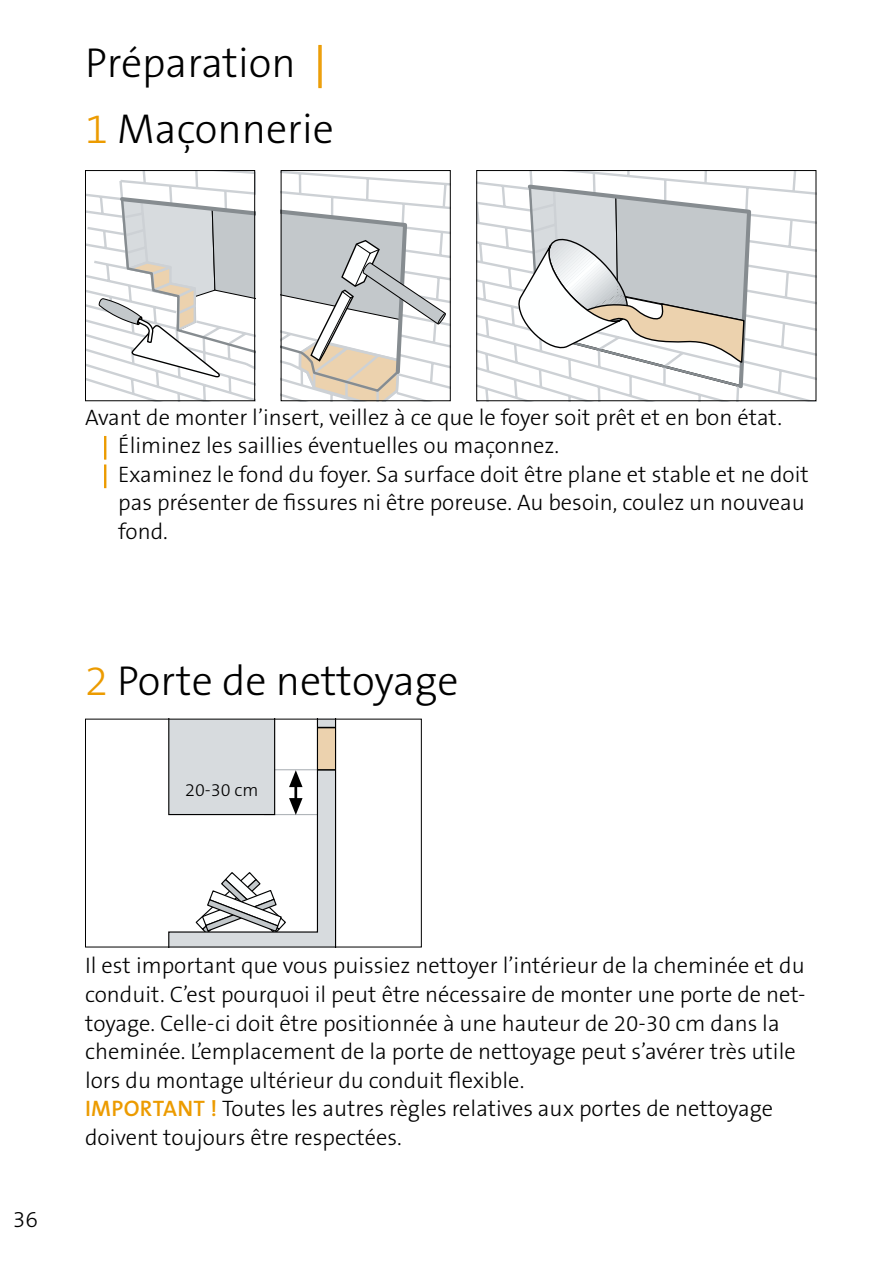
<style>
.page{position:relative;width:893px;height:1263px;background:#fff}
.page>*{position:absolute;margin:0;border:0;box-sizing:border-box;transform-origin:0 0}
.t1{font:300 42px/66px "The Sans B3";color:#000}
.t2{font:300 22.8px "The Sans B3";color:#000}
.t3{font:300 22.5px/28.5px "The Sans B3";color:#000}
.t4{font:300 18px "The Sans B3";color:#000}
.s1{color:#ec9b00}
.s2{font-family:"The Sans B6";font-weight:600;color:#ec9b00}
</style>
<div class="page">
<div style="left:104px;top:436px;width:2px;height:24px;border:1px solid #ec9b00"></div>
<div style="left:104px;top:464px;width:2px;height:24px;border:1px solid #ec9b00"></div>
<svg style="left:478px;top:172px;width:336px;height:227px"></svg>
<svg style="left:525px;top:182px;width:228px;height:208px"></svg>
<svg style="left:515px;top:186px;width:235px;height:203px"></svg>
<div style="left:476px;top:170px;width:340px;height:231px;border:1px solid #000"></div>
<svg style="left:168px;top:721px;width:169px;height:224px"></svg>
<div style="left:85px;top:719px;width:337px;height:228px;border:1px solid #000"></div>
<svg style="left:87px;top:172px;width:166px;height:227px"></svg>
<div style="left:85px;top:170px;width:170px;height:231px;border:1px solid #000"></div>
<svg style="left:283px;top:172px;width:166px;height:227px"></svg>
<div style="left:281px;top:170px;width:170px;height:231px;border:1px solid #000"></div>
<h1 class="t1" style="left:85px;top:32px;width:250px">Préparation <span class="s1">|<br>1</span> Maçonnerie</h1>
<p class="t3" style="left:85px;top:404px;width:698px">Avant de monter l’insert, veillez à ce que le foyer soit prêt et en bon état.</p>
<p class="t3" style="left:102px;top:432px;width:459px"><span class="s1">|</span> Éliminez les saillies éventuelles ou maçonnez.</p>
<p class="t3" style="left:102px;top:461px;width:708px"><span class="s1">|</span> Examinez le fond du foyer. Sa surface doit être plane et stable et ne doit</p>
<p class="t3" style="left:118px;top:489px;width:688px">pas présenter de fissures ni être poreuse. Au besoin, coulez un nouveau</p>
<p class="t3" style="left:118px;top:518px;width:51px">fond.</p>
<h1 class="t1" style="left:85px;top:649px;width:375px"><span class="s1">2</span> Porte de nettoyage</h1>
<p class="t4" style="left:185px;top:781px;width:75px">20-30 cm</p>
<p class="t2" style="left:13px;top:1207px;width:27px">36</p>
<p class="t3" style="left:85px;top:952px;width:722px">Il est important que vous puissiez nettoyer l’intérieur de la cheminée et du conduit. C’est pourquoi il peut être nécessaire de monter une porte de net&shy;toyage. Celle-ci doit être positionnée à une hauteur de 20-30 cm dans la cheminée. L’emplacement de la porte de nettoyage peut s’avérer très utile lors du montage ultérieur du conduit flexible.<br><span class="s2">IMPORTANT !</span> Toutes les autres règles relatives aux portes de nettoyage doivent toujours être respectées.</p>
</div>
